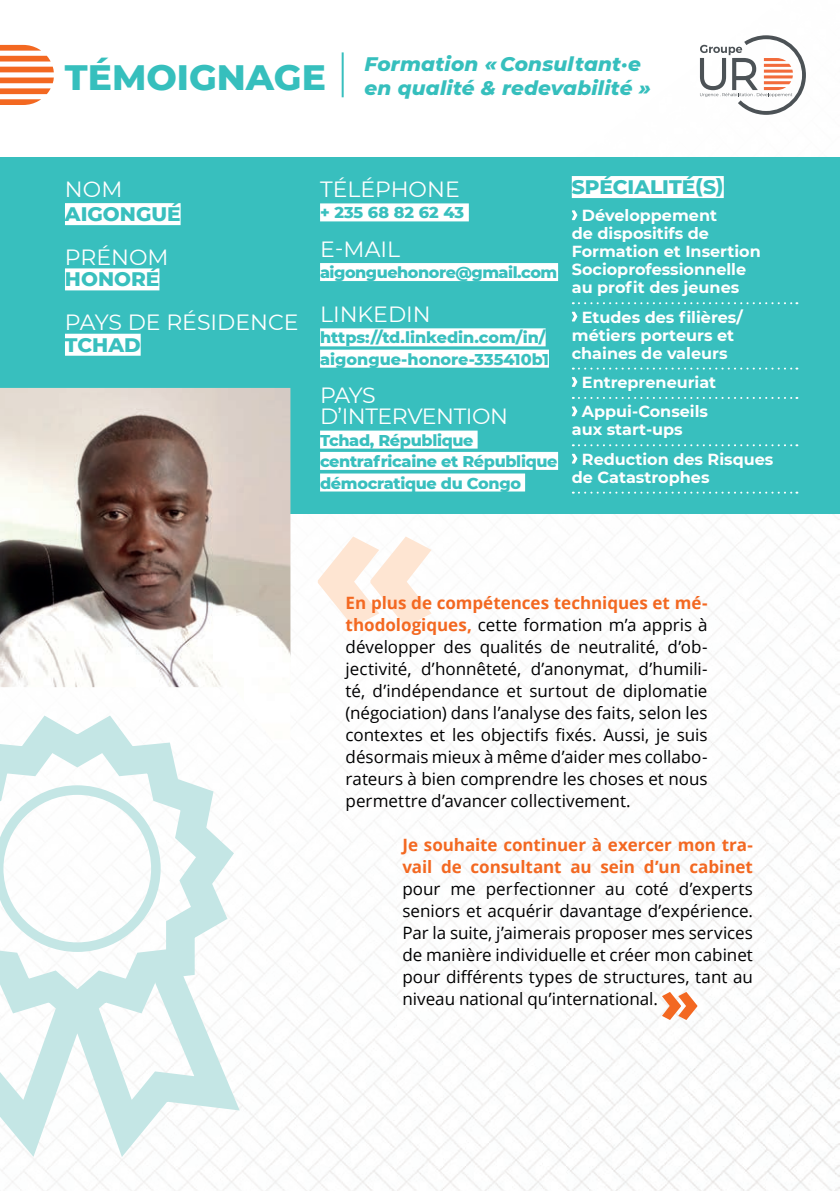
<style>
.page{position:relative;width:840px;height:1191px;background:#fff}
.page>*{position:absolute;margin:0;border:0;box-sizing:border-box;transform-origin:0 0}
.t1{font:800 36px "Montserrat";color:#36bfbd}
.t2{font:22px "Montserrat";color:#fff}
.t3{font:22px/21.2px "Montserrat";letter-spacing:-.02em;color:#fff}
.t4{font:italic 800 20px/24px "Montserrat";letter-spacing:.01em;color:#36bfbd}
.t5{font:800 20px "Montserrat";color:#38bfbe}
.t6{font:17px/22px "Open Sans";color:#000001;text-align:justify}
.t7{font:700 17px/22px "Open Sans";letter-spacing:-.005em;color:#f36821}
.t8{font:700 16px/18px "Montserrat";color:#fff}
.t9{font:800 16px/21.4px "Montserrat";letter-spacing:-.02em;color:#38bfbe}
.t10{font:800 16px/21.2px "Montserrat";color:#38bfbe}
.s1{font-weight:700;color:#f36821}
</style>
<div class="page">
<img style="left:0;top:44px;width:839px;height:1147px">
<div style="left:0;top:158px;width:839px;height:356px;background:#38bfbe"></div>
<div style="left:65px;top:203px;width:115px;height:22px;background:#fff"></div>
<div style="left:65px;top:268px;width:94px;height:22px;background:#fff"></div>
<div style="left:65px;top:334px;width:76px;height:22px;background:#fff"></div>
<div style="left:320px;top:203px;width:148px;height:18px;background:#fff"></div>
<div style="left:320px;top:263px;width:237px;height:18px;background:#fff"></div>
<div style="left:320px;top:328px;width:225px;height:18px;background:#fff"></div>
<div style="left:320px;top:350px;width:228px;height:18px;background:#fff"></div>
<div style="left:320px;top:430px;width:157px;height:18px;background:#fff"></div>
<div style="left:320px;top:452px;width:237px;height:18px;background:#fff"></div>
<div style="left:320px;top:473px;width:205px;height:18px;background:#fff"></div>
<img style="left:0;top:388px;width:290px;height:355px">
<div style="left:571px;top:176px;width:152px;height:22px;background:#fff"></div>
<svg style="left:572px;top:302px;width:225px;height:2px"></svg>
<svg style="left:572px;top:367px;width:225px;height:2px"></svg>
<svg style="left:572px;top:397px;width:225px;height:2px"></svg>
<svg style="left:572px;top:444px;width:225px;height:2px"></svg>
<svg style="left:572px;top:491px;width:225px;height:2px"></svg>
<svg style="left:571px;top:210px;width:6px;height:10px"></svg>
<svg style="left:571px;top:312px;width:6px;height:9px"></svg>
<svg style="left:571px;top:377px;width:6px;height:10px"></svg>
<svg style="left:571px;top:406px;width:6px;height:10px"></svg>
<svg style="left:571px;top:454px;width:6px;height:9px"></svg>
<div style="left:65px;top:62px;width:265px;height:36px;background:#fff"></div>
<svg style="left:699px;top:35px;width:106px;height:80px"></svg>
<hr style="left:341px;top:52px;width:2px;height:45px;background:#38bfbe">
<svg style="left:0;top:940px;width:262px;height:245px"></svg>
<svg style="left:0;top:697px;width:253px;height:349px"></svg>
<svg style="left:317px;top:536px;width:114px;height:91px"></svg>
<svg style="left:661px;top:992px;width:36px;height:28px"></svg>
<hr style="left:839px;top:158px;width:1px;height:419px;background:#38bfbe">
<svg style="left:839px;top:793px;width:1px;height:155px"></svg>
<svg style="left:0;top:45px;width:51px;height:16px"></svg>
<svg style="left:0;top:67px;width:54px;height:38px"></svg>
<h1 class="t1" style="left:65px;top:51px;width:262px">TÉMOIGNAGE</h1>
<p class="t4" style="left:364px;top:51px;width:287px">Formation « Consultant·e en qualité &amp; redevabilité »</p>
<p class="t2" style="left:65px;top:174px;width:59px">NOM</p>
<p class="t5" style="left:65px;top:199px;width:117px">AIGONGUÉ</p>
<p class="t2" style="left:65px;top:242px;width:105px">PRÉNOM</p>
<p class="t5" style="left:65px;top:265px;width:96px">HONORÉ</p>
<p class="t2" style="left:65px;top:307px;width:235px">PAYS DE RÉSIDENCE</p>
<p class="t5" style="left:65px;top:330px;width:77px">TCHAD</p>
<p class="t2" style="left:320px;top:174px;width:141px">TÉLÉPHONE</p>
<p class="t10" style="left:320px;top:201px;width:145px">+ 235 68 82 62 43</p>
<p class="t2" style="left:320px;top:234px;width:81px">E-MAIL</p>
<p class="t9" style="left:320px;top:261px;width:238px">aigonguehonore@gmail.com</p>
<p class="t2" style="left:320px;top:299px;width:112px">LINKEDIN</p>
<p class="t10" style="left:320px;top:326px;width:230px">https://td.linkedin.com/in/ aigongue-honore-335410b1</p>
<p class="t3" style="left:320px;top:384px;width:189px">PAYS<br>D’INTERVENTION</p>
<p class="t9" style="left:320px;top:428px;width:239px">Tchad, République centrafricaine et République démocratique du Congo</p>
<p class="t5" style="left:571px;top:172px;width:153px">SPÉCIALITÉ(S)</p>
<p class="t8" style="left:571px;top:206px;width:190px;text-indent:10px">Développement<br>de dispositifs de<br>Formation et Insertion<br>Socioprofessionnelle au profit des jeunes</p>
<p class="t8" style="left:571px;top:307px;width:172px;text-indent:10px">Etudes des filières/ métiers porteurs et chaines de valeurs</p>
<p class="t8" style="left:581px;top:367px;width:136px;line-height:29.4px">Entrepreneuriat<br>Appui-Conseils</p>
<p class="t8" style="left:581px;top:414px;width:193px;line-height:29.4px;text-indent:-10px">aux start-ups<br>Reduction des Risques</p>
<p class="t8" style="left:571px;top:467px;width:139px">de Catastrophes</p>
<p class="t6" style="left:345px;top:591px;width:363px"><span class="s1">En plus de compétences techniques et mé&shy;thodologiques,</span> cette formation m’a appris à développer des qualités de neutralité, d’ob&shy;jectivité, d’honnêteté, d’anonymat, d’humili&shy;té, d’indépendance et surtout de diplomatie (négociation) dans l’analyse des faits, selon les contextes et les objectifs fixés. Aussi, je suis désormais mieux à même d’aider mes collabo&shy;rateurs à bien comprendre les choses et nous permettre d’avancer collectivement.</p>
<p class="t7" style="left:402px;top:833px;width:352px">Je souhaite continuer à exercer mon tra&shy;vail de consultant au sein d’un cabinet</p>
<p class="t6" style="left:402px;top:877px;width:352px">pour me perfectionner au coté d’experts seniors et acquérir davantage d’expérience.<br>Par la suite, j’aimerais proposer mes services de manière individuelle et créer mon cabinet pour différents types de structures, tant au niveau national qu’international.</p>
</div>
